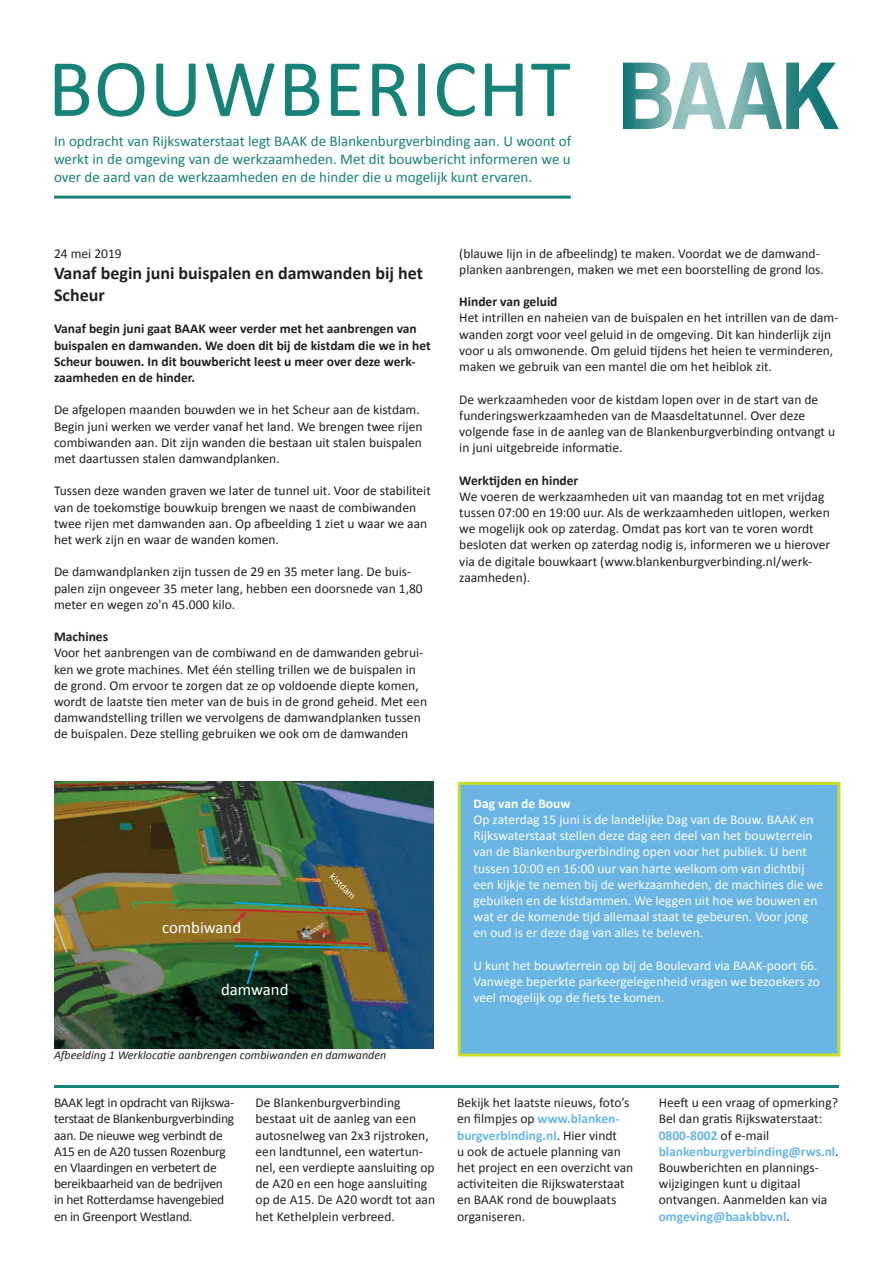
<style>
.page{position:relative;width:893px;height:1263px;background:#fff}
.page>*{position:absolute;margin:0;border:0;box-sizing:border-box;transform-origin:0 0}
.t1{font:82.5px "Calibri";letter-spacing:.015em;color:#168278}
.t2{font:700 18px/21.6px "Calibri";color:#231f20}
.t3{font:16.65px "Calibri";color:#fff}
.t4{font:15px/18px "Calibri";color:#168278;text-align:justify}
.t5{font:13.5px/16.2px "Calibri";color:#231f20}
.t6{font:13.5px/16.2px "Calibri";color:#fff}
.t7{font:700 13.5px/16.2px "Calibri";color:#231f20}
.t8{font:13.5px/16.2px "Calibri";letter-spacing:-.02em;color:#231f20}
.t9{font:700 13.5px "Calibri";color:#fff}
.t10{font:italic 12px "Calibri";color:#231f20}
.t11{font:10.05px "Calibri";color:#fff}
.s1{font-weight:700;color:#69b5e4}
</style>
<div class="page">
<div style="left:459px;top:783px;width:380px;height:272px;background:#69b5e4"></div>
<div style="left:458px;top:782px;width:382px;height:274px;border:3px solid #cadb2a"></div>
<svg style="left:623px;top:63px;width:216px;height:66px"></svg>
<hr style="left:54px;top:196px;width:517px;height:3px;background:#168278">
<hr style="left:54px;top:1085px;width:785px;height:3px;background:#168278">
<img style="left:54px;top:782px;width:379px;height:266px">
<svg style="left:230px;top:901px;width:136px;height:26px;background:#7b7137"></svg>
<img style="left:233px;top:937px;width:140px;height:49px">
<svg style="left:151px;top:823px;width:24px;height:26px"></svg>
<h1 class="t1" style="left:48px;top:36px;width:524px">BOUWBERICHT</h1>
<p class="t4" style="left:54px;top:132px;width:519px">In opdracht van Rijkswaterstaat legt BAAK de Blankenburgverbinding aan. U woont of werkt in de omgeving van de werkzaamheden. Met dit bouwbericht informeren we u over de aard van de werkzaamheden en de hinder die u mogelijk kunt ervaren.</p>
<p class="t5" style="left:54px;top:245px;width:69px">24 mei 2019</p>
<h2 class="t2" style="left:54px;top:262px;width:370px">Vanaf begin juni buispalen en damwanden bij het<br>Scheur</h2>
<p class="t7" style="left:54px;top:321px;width:378px">Vanaf begin juni gaat BAAK weer verder met het aanbrengen van buispalen en damwanden. We doen dit bij de kistdam die we in het Scheur bouwen. In dit bouwbericht leest u meer over deze werk&shy;zaamheden en de hinder.</p>
<p class="t5" style="left:54px;top:402px;width:370px">De afgelopen maanden bouwden we in het Scheur aan de kistdam.<br>Begin juni werken we verder vanaf het land. We brengen twee rijen combiwanden aan. Dit zijn wanden die bestaan uit stalen buispalen met daartussen stalen damwandplanken.</p>
<p class="t5" style="left:54px;top:483px;width:378px">Tussen deze wanden graven we later de tunnel uit. Voor de stabiliteit van de toekomstige bouwkuip brengen we naast de combiwanden twee rijen met damwanden aan. Op afbeelding 1 ziet u waar we aan het werk zijn en waar de wanden komen.</p>
<p class="t5" style="left:54px;top:564px;width:370px">De damwandplanken zijn tussen de 29 en 35 meter lang. De buis&shy;palen zijn ongeveer 35 meter lang, hebben een doorsnede van 1,80 meter en wegen zo'n 45.000 kilo.</p>
<p class="t7" style="left:54px;top:628px;width:56px">Machines</p>
<p class="t5" style="left:54px;top:645px;width:375px">Voor het aanbrengen van de combiwand en de damwanden gebrui&shy;ken we grote machines. Met één stelling trillen we de buispalen in de grond. Om ervoor te zorgen dat ze op voldoende diepte komen, wordt de laatste tien meter van de buis in de grond geheid. Met een damwandstelling trillen we vervolgens de damwandplanken tussen de buispalen. Deze stelling gebruiken we ook om de damwanden</p>
<p class="t3" style="left:162px;top:917px;width:81px">combiwand</p>
<p class="t3" style="left:221px;top:979px;width:69px">damwand</p>
<p class="t11" style="left:336px;top:870px;width:34px;rotate:45deg">kistdam</p>
<p class="t10" style="left:54px;top:1047px;width:334px">Afbeelding 1 Werklocatie aanbrengen combiwanden en damwanden</p>
<p class="t5" style="left:459px;top:245px;width:366px">(blauwe lijn in de afbeelindg) te maken. Voordat we de damwand&shy;planken aanbrengen, maken we met een boorstelling de grond los.</p>
<p class="t7" style="left:459px;top:294px;width:100px">Hinder van geluid</p>
<p class="t5" style="left:459px;top:310px;width:381px">Het intrillen en naheien van de buispalen en het intrillen van de dam&shy;wanden zorgt voor veel geluid in de omgeving. Dit kan hinderlijk zijn voor u als omwonende. Om geluid tijdens het heien te verminderen, maken we gebruik van een mantel die om het heiblok zit.</p>
<p class="t5" style="left:459px;top:391px;width:378px">De werkzaamheden voor de kistdam lopen over in de start van de funderingswerkzaamheden van de Maasdeltatunnel. Over deze volgende fase in de aanleg van de Blankenburgverbinding ontvangt u in juni uitgebreide informatie.</p>
<p class="t7" style="left:459px;top:472px;width:121px">Werktijden en hinder</p>
<p class="t5" style="left:459px;top:488px;width:372px">We voeren de werkzaamheden uit van maandag tot en met vrijdag tussen 07:00 en 19:00 uur. Als de werkzaamheden uitlopen, werken we mogelijk ook op zaterdag. Omdat pas kort van te voren wordt besloten dat werken op zaterdag nodig is, informeren we u hierover via de digitale bouwkaart (www.blankenburgverbinding.nl/werk&shy;zaamheden).</p>
<p class="t9" style="left:473px;top:795px;width:99px">Dag van de Bouw</p>
<p class="t6" style="left:473px;top:811px;width:351px">Op zaterdag 15 juni is de landelijke Dag van de Bouw. BAAK en Rijkswaterstaat stellen deze dag een deel van het bouwterrein van de Blankenburgverbinding open voor het publiek. U bent tussen 10:00 en 16:00 uur van harte welkom om van dichtbij een kijkje te nemen bij de werkzaamheden, de machines die we gebuiken en de kistdammen. We leggen uit hoe we bouwen en wat er de komende tijd allemaal staat te gebeuren. Voor jong en oud is er deze dag van alles te beleven.</p>
<p class="t6" style="left:473px;top:957px;width:348px">U kunt het bouwterrein op bij de Boulevard via BAAK-poort 66.<br>Vanwege beperkte parkeergelegenheid vragen we bezoekers zo veel mogelijk op de fiets te komen.</p>
<p class="t8" style="left:54px;top:1095px;width:182px">BAAK legt in opdracht van Rijkswa&shy;terstaat de Blankenburgverbinding aan. De nieuwe weg verbindt de<br>A15 en de A20 tussen Rozenburg en Vlaardingen en verbetert de bereikbaarheid van de bedrijven in het Rotterdamse havengebied en in Greenport Westland.</p>
<p class="t5" style="left:256px;top:1095px;width:181px">De Blankenburgverbinding bestaat uit de aanleg van een autosnelweg van 2x3 rijstroken, een landtunnel, een watertun&shy;nel, een verdiepte aansluiting op de A20 en een hoge aansluiting op de A15. De A20 wordt tot aan het Kethelplein verbreed.</p>
<p class="t5" style="left:457px;top:1095px;width:178px">Bekijk het laatste nieuws, foto’s en filmpjes op <span class="s1">www.blanken&shy;burgverbinding.nl</span>. Hier vindt<br>u ook de actuele planning van het project en een overzicht van activiteiten die Rijkswaterstaat en BAAK rond de bouwplaats organiseren.</p>
<p class="t5" style="left:659px;top:1095px;width:181px">Heeft u een vraag of opmerking?<br>Bel dan gratis Rijkswaterstaat:<br><span class="s1">0800-8002</span> of e-mail <span class="s1">blankenburgverbinding@rws.nl</span>.<br>Bouwberichten en plannings&shy;wijzigingen kunt u digitaal ontvangen. Aanmelden kan via <span class="s1">omgeving@baakbbv.nl</span>.</p>
</div>
